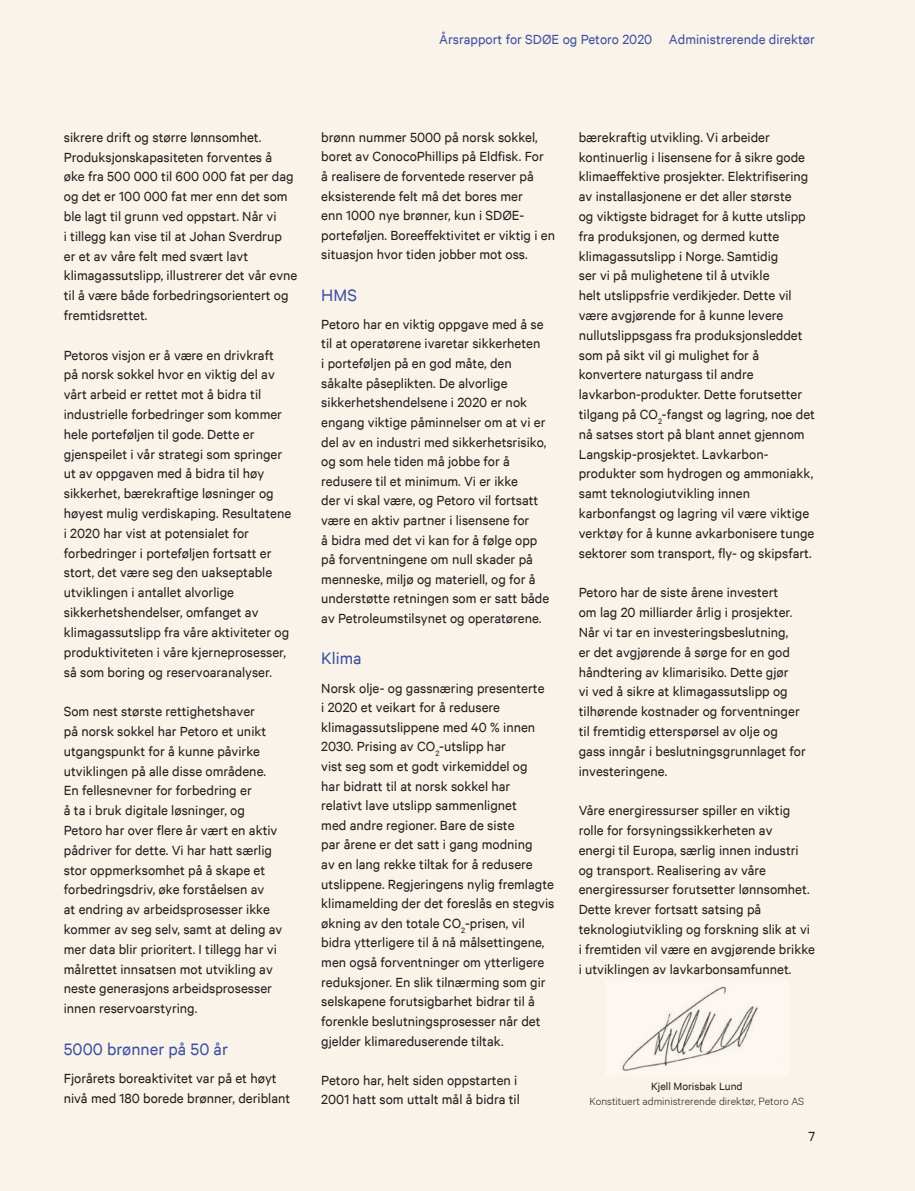
<style>
.page{position:relative;width:915px;height:1191px;background:#fff}
.page>*{position:absolute;margin:0;border:0;box-sizing:border-box;transform-origin:0 0}
.Subheadinger{font:18.75px "Calibre";color:#3b51a3}
.Brødtekst{font:15px/19.8px "Calibre";color:#231f20}
.t1{font:15px "Calibre";color:#3b51a3}
.Bildetekst{font:300 12px "Calibre";color:#231f20}
.Brødtekst-2{font:12px "Calibre";color:#231f20}
</style>
<div class="page">
<div style="left:0;top:0;width:914px;height:1191px;background:#faf3ea"></div>
<img style="left:622px;top:986px;width:136px;height:85px">
<p class="t1" style="left:439px;top:30px;width:377px">Årsrapport for SDØE og Petoro 2020 Administrerende direktør</p>
<p class="Brødtekst" style="left:64px;top:127px;width:235px">sikrere drift og større lønnsomhet.<br>Produksjonskapasiteten forventes å<br>øke fra 500 000 til 600 000 fat per dag og det er 100 000 fat mer enn det som ble lagt til grunn ved oppstart. Når vi<br>i tillegg kan vise til at Johan Sverdrup<br>er et av våre felt med svært lavt klimagassutslipp, illustrerer det vår evne til å være både forbedringsorientert og fremtidsrettet.</p>
<p class="Brødtekst" style="left:64px;top:344px;width:229px">Petoros visjon er å være en drivkraft på norsk sokkel hvor en viktig del av vårt arbeid er rettet mot å bidra til industrielle forbedringer som kommer hele porteføljen til gode. Dette er gjenspeilet i vår strategi som springer ut av oppgaven med å bidra til høy sikkerhet, bærekraftige løsninger og høyest mulig verdiskaping. Resultatene i 2020 har vist at potensialet for forbedringer i porteføljen fortsatt er stort, det være seg den uakseptable utviklingen i antallet alvorlige sikkerhetshendelser, omfanget av klimagassutslipp fra våre aktiviteter og produktiviteten i våre kjerneprosesser, så som boring og reservoaranalyser.</p>
<p class="Brødtekst" style="left:64px;top:701px;width:220px">Som nest største rettighetshaver<br>på norsk sokkel har Petoro et unikt utgangspunkt for å kunne påvirke utviklingen på alle disse områdene.<br>En fellesnevner for forbedring er<br>å ta i bruk digitale løsninger, og Petoro har over flere år vært en aktiv pådriver for dette. Vi har hatt særlig stor oppmerksomhet på å skape et forbedringsdriv, øke forståelsen av<br>at endring av arbeidsprosesser ikke kommer av seg selv, samt at deling av mer data blir prioritert. I tillegg har vi målrettet innsatsen mot utvikling av neste generasjons arbeidsprosesser innen reservoarstyring.</p>
<p class="Subheadinger" style="left:64px;top:1038px;width:166px">5000 brønner på 50 år</p>
<p class="Brødtekst" style="left:64px;top:1068px;width:228px">Fjorårets boreaktivitet var på et høyt nivå med 180 borede brønner, deriblant</p>
<p class="Brødtekst" style="left:321px;top:127px;width:235px">brønn nummer 5000 på norsk sokkel, boret av ConocoPhillips på Eldfisk. For<br>å realisere de forventede reserver på eksisterende felt må det bores mer<br>enn 1000 nye brønner, kun i SDØE&shy;porteføljen. Boreeffektivitet er viktig i en situasjon hvor tiden jobber mot oss.</p>
<p class="Subheadinger" style="left:321px;top:284px;width:37px">HMS</p>
<p class="Brødtekst" style="left:321px;top:314px;width:229px">Petoro har en viktig oppgave med å se til at operatørene ivaretar sikkerheten<br>i porteføljen på en god måte, den såkalte påseplikten. De alvorlige sikkerhetshendelsene i 2020 er nok engang viktige påminnelser om at vi er del av en industri med sikkerhetsrisiko, og som hele tiden må jobbe for å redusere til et minimum. Vi er ikke<br>der vi skal være, og Petoro vil fortsatt være en aktiv partner i lisensene for<br>å bidra med det vi kan for å følge opp på forventningene om null skader på menneske, miljø og materiell, og for å understøtte retningen som er satt både av Petroleumstilsynet og operatørene.</p>
<p class="Subheadinger" style="left:321px;top:647px;width:42px">Klima</p>
<p class="Brødtekst" style="left:321px;top:677px;width:234px">Norsk olje- og gassnæring presenterte<br>i 2020 et veikart for å redusere klimagassutslippene med 40 % innen 2030. Prising av CO<sub>2</sub>-utslipp har<br>vist seg som et godt virkemiddel og<br>har bidratt til at norsk sokkel har relativt lave utslipp sammenlignet<br>med andre regioner. Bare de siste<br>par årene er det satt i gang modning<br>av en lang rekke tiltak for å redusere utslippene. Regjeringens nylig fremlagte klimamelding der det foreslås en stegvis økning av den totale CO<sub>2</sub>-prisen, vil bidra ytterligere til å nå målsettingene, men også forventninger om ytterligere reduksjoner. En slik tilnærming som gir selskapene forutsigbarhet bidrar til å forenkle beslutningsprosesser når det gjelder klimareduserende tiltak.</p>
<p class="Brødtekst" style="left:321px;top:1069px;width:200px">Petoro har, helt siden oppstarten i<br>2001 hatt som uttalt mål å bidra til</p>
<p class="Brødtekst" style="left:578px;top:127px;width:237px">bærekraftig utvikling. Vi arbeider kontinuerlig i lisensene for å sikre gode klimaeffektive prosjekter. Elektrifisering av installasjonene er det aller største<br>og viktigste bidraget for å kutte utslipp fra produksjonen, og dermed kutte klimagassutslipp i Norge. Samtidig<br>ser vi på mulighetene til å utvikle<br>helt utslippsfrie verdikjeder. Dette vil være avgjørende for å kunne levere nullutslippsgass fra produksjonsleddet som på sikt vil gi mulighet for å konvertere naturgass til andre lavkarbon-produkter. Dette forutsetter tilgang på CO<sub>2</sub>-fangst og lagring, noe det nå satses stort på blant annet gjennom Langskip-prosjektet. Lavkarbon&shy;produkter som hydrogen og ammoniakk, samt teknologiutvikling innen karbonfangst og lagring vil være viktige verktøy for å kunne avkarbonisere tunge sektorer som transport, fly- og skipsfart.</p>
<p class="Brødtekst" style="left:578px;top:582px;width:228px">Petoro har de siste årene investert<br>om lag 20 milliarder årlig i prosjekter.<br>Når vi tar en investeringsbeslutning,<br>er det avgjørende å sørge for en god håndtering av klimarisiko. Dette gjør<br>vi ved å sikre at klimagassutslipp og tilhørende kostnader og forventninger til fremtidig etterspørsel av olje og gass inngår i beslutningsgrunnlaget for investeringene.</p>
<p class="Brødtekst" style="left:578px;top:800px;width:238px">Våre energiressurser spiller en viktig rolle for forsyningssikkerheten av<br>energi til Europa, særlig innen industri og transport. Realisering av våre energiressurser forutsetter lønnsomhet.<br>Dette krever fortsatt satsing på teknologiutvikling og forskning slik at vi i fremtiden vil være en avgjørende brikke i utviklingen av lavkarbonsamfunnet.</p>
<p class="Brødtekst-2" style="left:651px;top:1079px;width:93px">Kjell Morisbak Lund</p>
<p class="Bildetekst" style="left:589px;top:1094px;width:216px">Konstituert administrerende direktør, Petoro AS</p>
<p class="Brødtekst" style="left:808px;top:1126px;width:8px">7</p>
</div>
